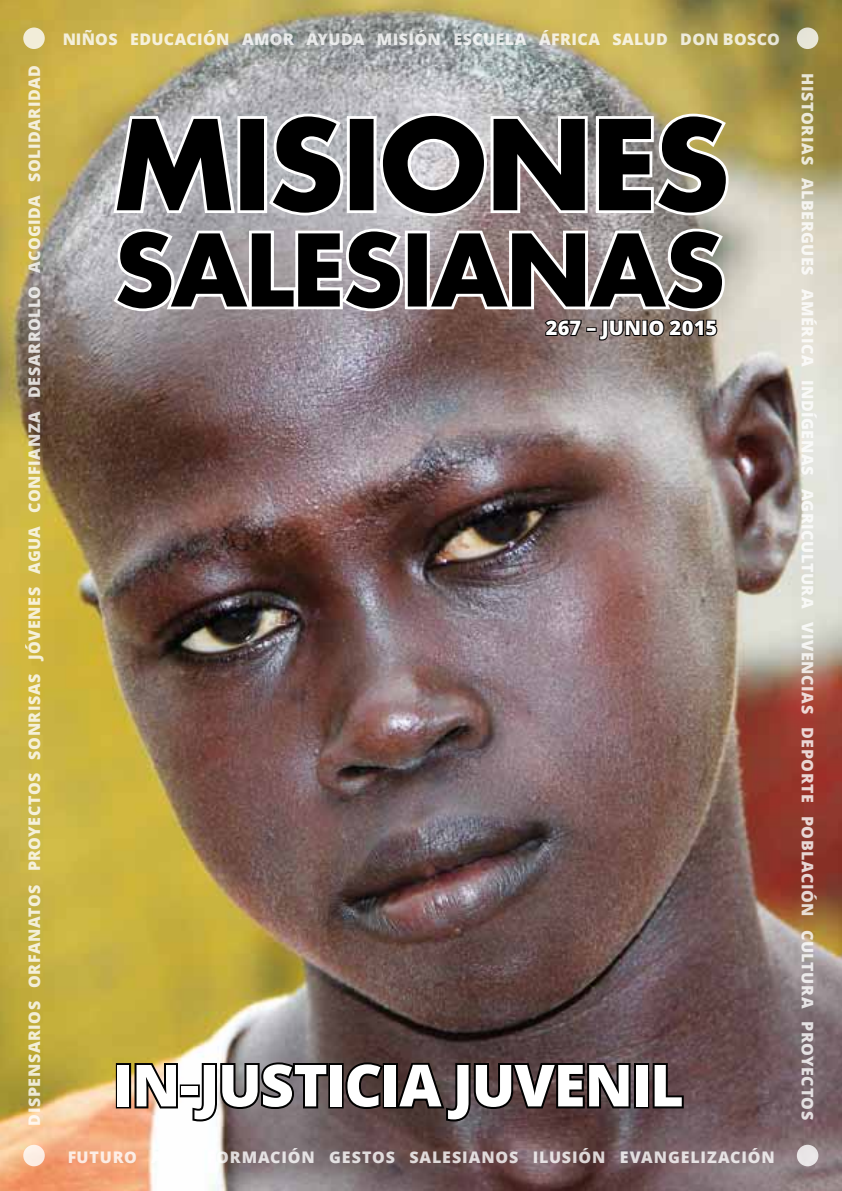
<style>
.page{position:relative;width:842px;height:1191px;background:#fff}
.page>*{position:absolute;margin:0;border:0;box-sizing:border-box;transform-origin:0 0}
.t1{font:800 58px "Open Sans";letter-spacing:-.025em;color:#fff}
.t2{font:800 20px "Open Sans";letter-spacing:.015em;color:#fff}
.t3{font:800 16px "Open Sans";letter-spacing:.035em;color:#fff}
.t4{font:800 16px "Open Sans";letter-spacing:.055em;color:#fff}
.s1{color:#000}
</style>
<div class="page">
<img style="left:0;top:0;width:842px;height:1191px">
<div style="left:797px;top:1144px;width:21px;height:22px;background:#e9e5e7;border-radius:50%"></div>
<svg style="left:23px;top:1144px;width:22px;height:22px"></svg>
<div style="left:797px;top:28px;width:21px;height:21px;background:#e7e5d8;border-radius:50%"></div>
<div style="left:23px;top:28px;width:22px;height:21px;background:#f2edd9;border-radius:50%"></div>
<svg style="left:110px;top:110px;width:622px;height:109px;background:#b1aca6"></svg>
<svg style="left:110px;top:226px;width:618px;height:88px;background:#a89fa0"></svg>
<svg style="left:117px;top:116px;width:609px;height:97px;background:#555554"></svg>
<svg style="left:117px;top:231px;width:605px;height:77px;background:#565353"></svg>
<svg style="left:543px;top:318px;width:40px;height:20px"></svg>
<div style="left:586px;top:327px;width:11px;height:5px;border:2px solid #000"></div>
<svg style="left:598px;top:317px;width:43px;height:24px"></svg>
<div style="left:642px;top:320px;width:6px;height:16px;border:2px solid #000"></div>
<svg style="left:647px;top:318px;width:72px;height:19px"></svg>
<div style="left:116px;top:1063px;width:15px;height:45px;border:4px solid #000"></div>
<svg style="left:133px;top:1061px;width:47px;height:49px"></svg>
<div style="left:180px;top:1084px;width:20px;height:13px;border:4px solid #000"></div>
<svg style="left:190px;top:1060px;width:140px;height:63px;background:#696566"></svg>
<div style="left:328px;top:1063px;width:16px;height:45px;border:4px solid #000"></div>
<svg style="left:343px;top:1060px;width:42px;height:51px;background:#372a29"></svg>
<div style="left:383px;top:1063px;width:15px;height:45px;border:4px solid #000"></div>
<svg style="left:394px;top:1049px;width:238px;height:96px;background:#483738"></svg>
<div style="left:634px;top:1063px;width:15px;height:45px;border:4px solid #000"></div>
<svg style="left:651px;top:1061px;width:35px;height:49px;background:#413033"></svg>
<p class="t3" style="left:22px;top:1125px;width:1061px;rotate:-90deg">DISPENSARIOS ORFANATOS PROYECTOS SONRISAS JÓVENES AGUA CONFIANZA DESARROLLO ACOGIDA SOLIDARIDAD</p>
<p class="t3" style="left:62px;top:27px;width:632px">NIÑOS EDUCACIÓN AMOR AYUDA MISIÓN ESCUELA ÁFRICA SALUD DON</p>
<p class="t3" style="left:723px;top:27px;width:24px">BOSCO</p>
<p class="t2" style="left:546px;top:312px;width:173px">267 – JUNIO 2015</p>
<h1 class="t1" style="left:113px;top:1041px;width:572px">IN-J<span class="s1">U</span>ST<span class="s1">I</span>C<span class="s1">I</span>A J<span class="s1">U</span>VENI L</h1>
<p class="t4" style="left:67px;top:1145px;width:477px">FUTURO ASIA FORMACIÓN GESTOS SALESIANOS ILUSIÓN</p>
<p class="t3" style="left:620px;top:1145px;width:156px">EVANGELIZACIÓN</p>
<p class="t3" style="left:820px;top:73px;width:1048px;rotate:90deg">HISTORIAS ALBERGUES AMÉRICA INDÍGENAS AGRICULTURA VIVENCIAS DEPORTE POBLACIÓN CULTURA PROYECTOS</p>
</div>
